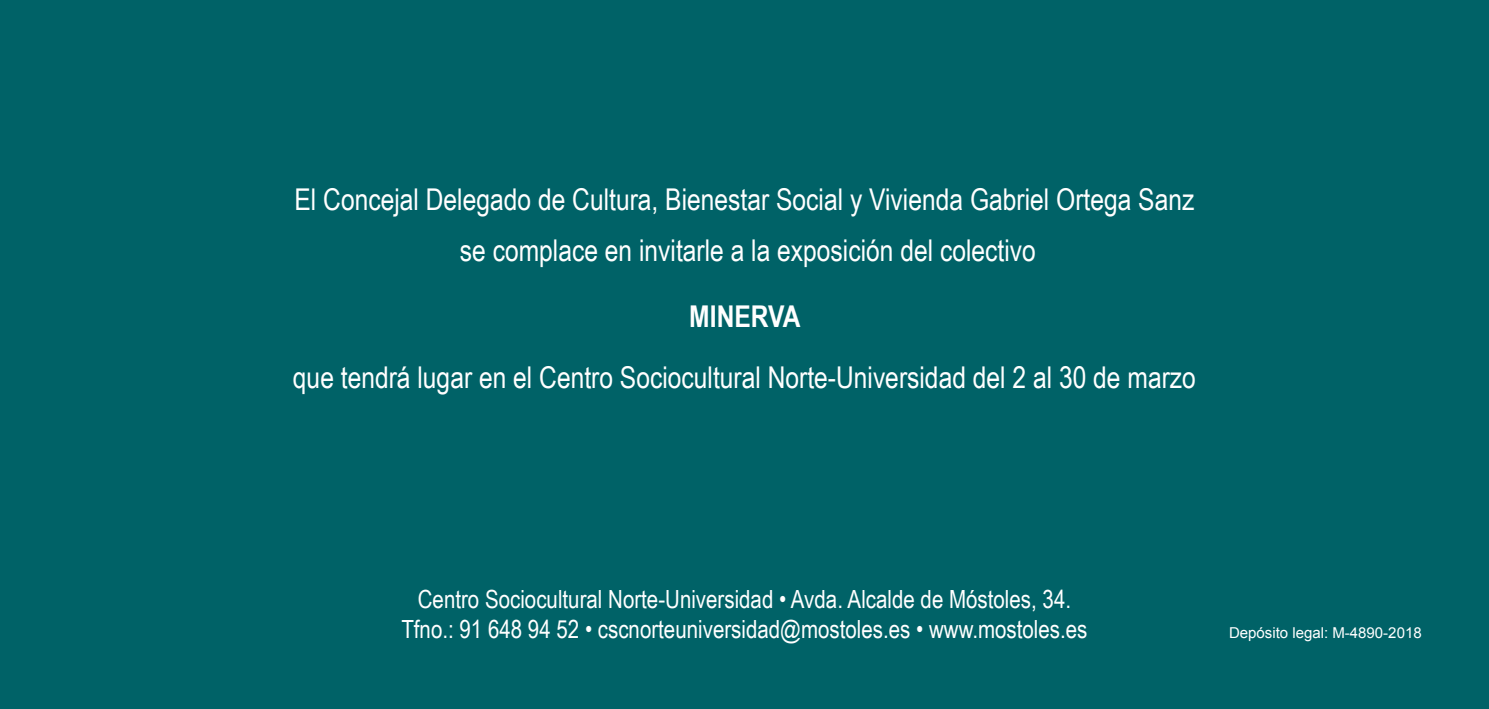
<style>
.page{position:relative;width:1489px;height:709px;background:#fff}
.page>*{position:absolute;margin:0;border:0;box-sizing:border-box;transform-origin:0 0}
.t1{font:30px/51px "Arial Narrow";color:#fff;text-align:center}
.t2{font:700 30px "Arial Narrow";color:#fff}
.t3{font:25px/30px "Arial Narrow";color:#fff;text-align:center}
.t4{font:15px "Arial";color:#fff}
</style>
<div class="page">
<div style="left:0;top:0;width:1488px;height:709px;background:#006267"></div>
<p class="t1" style="left:294px;top:173px;width:901px">El Concejal Delegado de Cultura, Bienestar Social y Vivienda Gabriel Ortega Sanz se complace en invitarle a la exposición del colectivo</p>
<p class="t2" style="left:689px;top:294px;width:113px">MINERVA</p>
<p class="t1" style="left:293px;top:351px;width:904px">que tendrá lugar en el Centro Sociocultural Norte-Universidad del 2 al 30 de marzo</p>
<p class="t3" style="left:401px;top:583px;width:687px">Centro Sociocultural Norte-Universidad • Avda. Alcalde de Móstoles, 34.<br>Tfno.: 91 648 94 52 • cscnorteuniversidad@mostoles.es • www.mostoles.es</p>
<p class="t4" style="left:1228px;top:623px;width:194px">Depósito legal: M-4890-2018</p>
</div>
